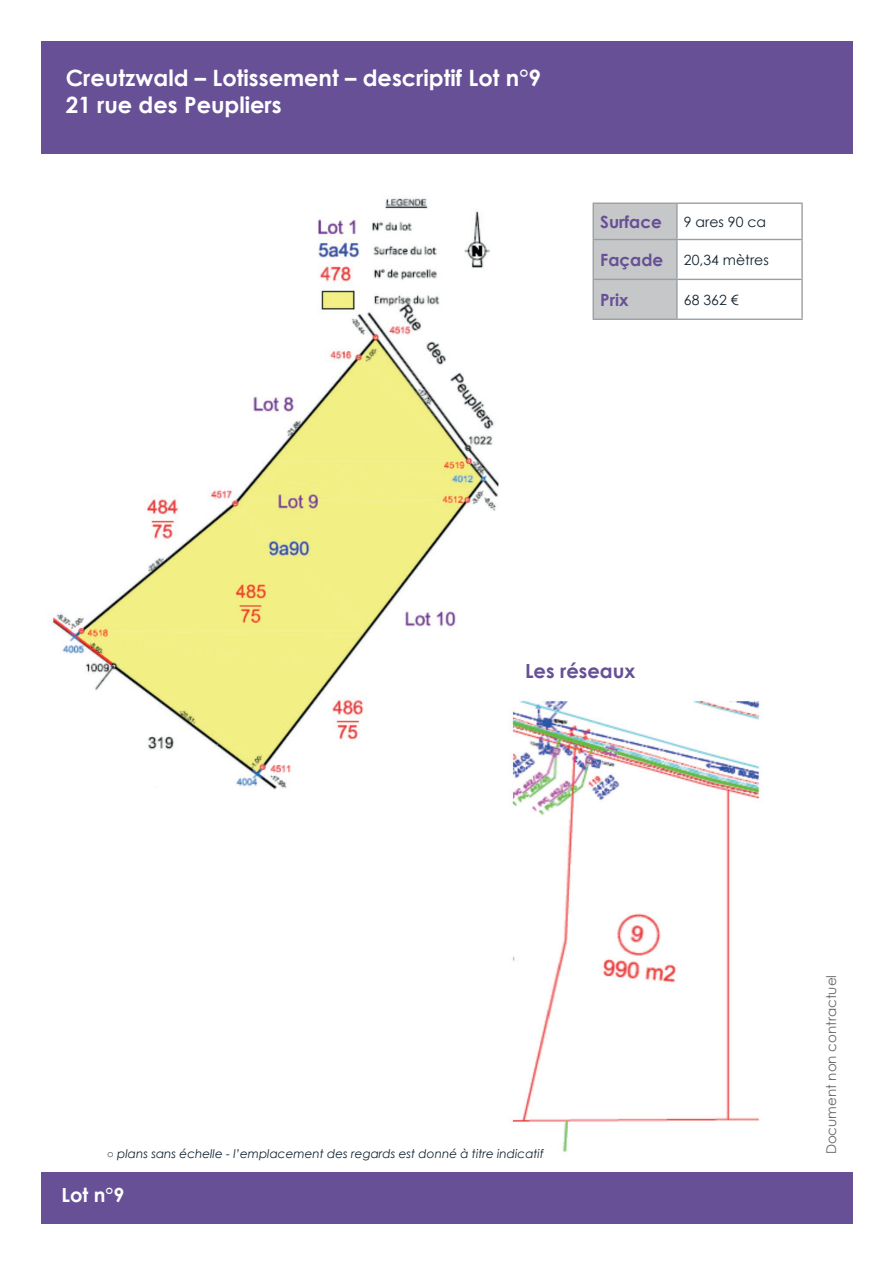
<style>
.page{position:relative;width:893px;height:1263px;background:#fff}
.page>*{position:absolute;margin:0;border:0;box-sizing:border-box;transform-origin:0 0}
.t1{font:700 22.5px/27px "Century Gothic";color:#fff}
.t2{font:700 19.5px "Century Gothic";color:#675096}
.t3{font:700 19.5px "Century Gothic";color:#fff}
.t4{font:700 16.8px "Century Gothic";color:#675096}
.t5{font:14.1px "Century Gothic";color:#122330}
.t6{font:13.5px "Century Gothic";color:#67666a}
.t7{font:italic 12px "Century Gothic";color:#122330}
.s1{font-weight:700;font-size:16.8px;color:#675096}
</style>
<div class="page">
<img style="left:51px;top:198px;width:448px;height:592px">
<div style="left:41px;top:1172px;width:812px;height:51px;background:#675096"></div>
<div style="left:41px;top:41px;width:812px;height:113px;background:#675096"></div>
<img style="left:512px;top:701px;width:248px;height:451px">
<div style="left:594px;top:204px;width:82px;height:115px;background:#c6c7c9"></div>
<hr style="left:801px;top:204px;width:2px;height:35px;background:#9b9fa2">
<hr style="left:677px;top:239px;width:126px;height:1px;background:#9b9fa2">
<hr style="left:801px;top:240px;width:2px;height:39px;background:#9b9fa2">
<hr style="left:677px;top:279px;width:126px;height:1px;background:#9b9fa2">
<hr style="left:801px;top:280px;width:2px;height:39px;background:#9b9fa2">
<hr style="left:677px;top:319px;width:126px;height:1px;background:#9b9fa2">
<hr style="left:592px;top:202px;width:85px;height:2px;background:#9b9fa2">
<hr style="left:592px;top:204px;width:2px;height:35px;background:#9b9fa2">
<hr style="left:677px;top:202px;width:126px;height:2px;background:#9b9fa2">
<hr style="left:676px;top:204px;width:2px;height:35px;background:#9b9fa2">
<hr style="left:592px;top:239px;width:85px;height:1px;background:#9b9fa2">
<hr style="left:592px;top:240px;width:2px;height:39px;background:#9b9fa2">
<hr style="left:676px;top:240px;width:2px;height:39px;background:#9b9fa2">
<hr style="left:592px;top:279px;width:85px;height:1px;background:#9b9fa2">
<hr style="left:592px;top:280px;width:2px;height:39px;background:#9b9fa2">
<hr style="left:676px;top:280px;width:2px;height:39px;background:#9b9fa2">
<hr style="left:592px;top:319px;width:85px;height:1px;background:#9b9fa2">
<h1 class="t1" style="left:66px;top:64px;width:477px">Creutzwald – Lotissement – descriptif Lot n°9<br>21 rue des Peupliers</h1>
<h3 class="t4" style="left:600px;top:209px;width:63px">Surface</h3>
<p class="t5" style="left:684px;top:212px;width:84px">9 ares 90 ca</p>
<p class="t5" style="left:600px;top:250px;width:170px"><span class="s1">Façade</span> 20,34 mètres</p>
<h3 class="t4" style="left:600px;top:287px;width:30px">Prix</h3>
<p class="t5" style="left:684px;top:290px;width:56px">68 362 €</p>
<h2 class="t2" style="left:525px;top:656px;width:112px">Les réseaux</h2>
<p class="t7" style="left:107px;top:1146px;width:438px">○ plans sans échelle - l’emplacement des regards est donné à titre indicatif</p>
<h2 class="t3" style="left:62px;top:1180px;width:64px">Lot n°9</h2>
<p class="t6" style="left:822px;top:1154px;width:181px;rotate:-90deg">Document non contractuel</p>
</div>
